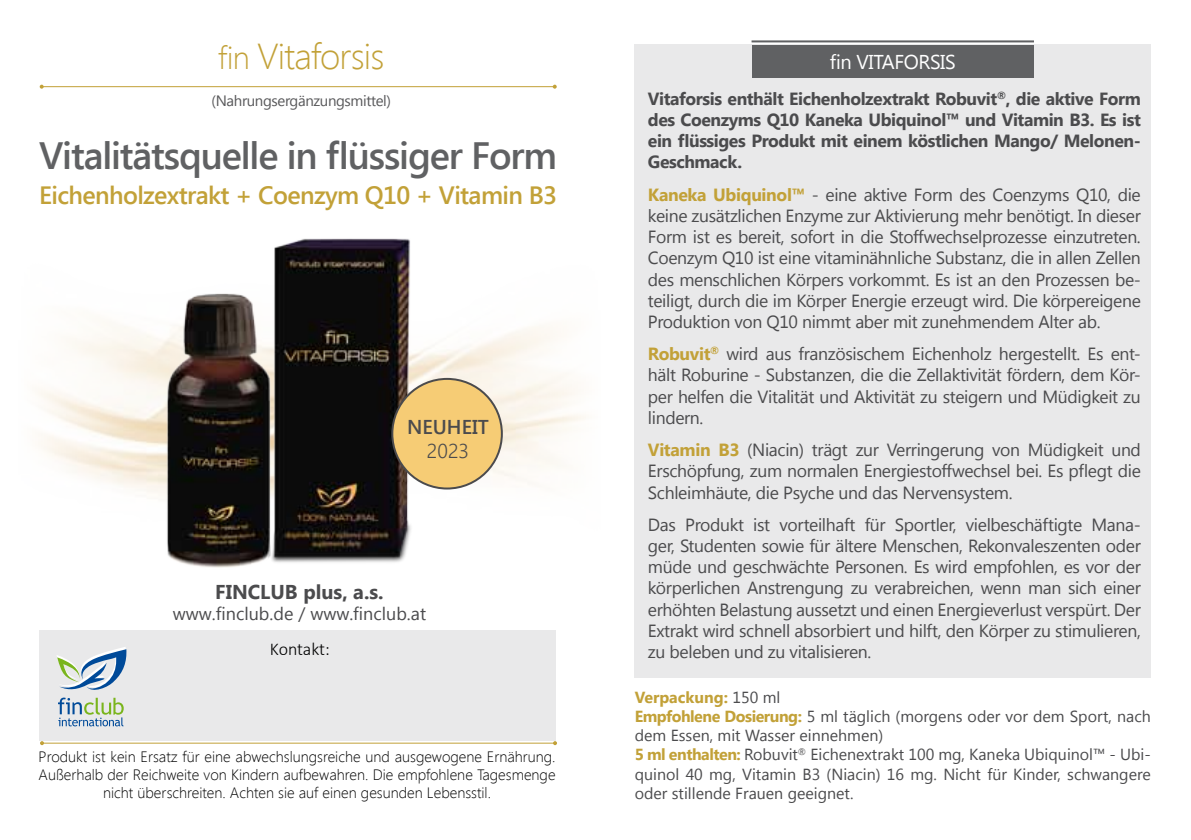
<style>
.page{position:relative;width:1191px;height:840px;background:#fff}
.page>*{position:absolute;margin:0;border:0;box-sizing:border-box;transform-origin:0 0}
.t1{font:600 38px "Segoe UI";letter-spacing:-.03em;color:#606163}
.t2{font:300 36px "Segoe UI";letter-spacing:-.025em;color:#c2a138}
.t3{font:600 25px "Segoe UI";letter-spacing:-.025em;color:#c2a138}
.t4{font:700 20px "Segoe UI";color:#4b4b4d}
.t5{font:20px "Segoe UI";letter-spacing:-.02em;color:#fff}
.t6{font:600 20px "Segoe UI";color:#4b4b4d}
.t7{font:300 20px "Segoe UI";color:#4b4b4d}
.t8{font:18px "Segoe UI";color:#4b4b4d}
.t9{font:300 18px "Calibri";letter-spacing:-.01em;color:#000}
.t10{font:17.6px/21.2px "Segoe UI";letter-spacing:-.02em;color:#4b4b4d;text-align:justify}
.t11{font:700 17.6px/21.2px "Segoe UI";letter-spacing:-.025em;color:#4b4b4d;text-align:justify}
.t12{font:16px/19.2px "Segoe UI";color:#4b4b4d}
.t13{font:300 15px/18px "Segoe UI";color:#000;text-align:center}
.t14{font:15px "Segoe UI";letter-spacing:-.025em;color:#58585a}
.s1{font-size:32px}
.s2{font-weight:700;color:#c2a138}
</style>
<div class="page">
<img style="left:37px;top:325px;width:549px;height:158px">
<img style="left:79px;top:238px;width:398px;height:330px">
<div style="left:634px;top:44px;width:516px;height:633px;background:#e9e9ea"></div>
<div style="left:752px;top:45px;width:281px;height:33px;background:#606163"></div>
<hr style="left:751px;top:40px;width:283px;height:2px;background:#606163">
<hr style="left:42px;top:86px;width:513px;height:1px;background:#c2a138">
<svg style="left:40px;top:85px;width:4px;height:4px"></svg>
<svg style="left:553px;top:85px;width:4px;height:4px"></svg>
<div style="left:39px;top:630px;width:516px;height:110px;background:#e9e9ea"></div>
<hr style="left:42px;top:742px;width:513px;height:1px;background:#c2a138">
<svg style="left:40px;top:740px;width:4px;height:4px"></svg>
<svg style="left:553px;top:740px;width:4px;height:4px"></svg>
<svg style="left:57px;top:647px;width:70px;height:79px"></svg>
<div style="left:392px;top:378px;width:110px;height:110px;background:#f6cc75;border-radius:50%"></div>
<div style="left:391px;top:377px;width:112px;height:112px;border:2px solid #4b4b4d;border-radius:50%"></div>
<h2 class="t2" style="left:218px;top:32px;width:168px"><span class="s1">fin</span> Vitaforsis</h2>
<p class="t14" style="left:212px;top:90px;width:181px">(Nahrungsergänzungsmittel)</p>
<h1 class="t1" style="left:39px;top:129px;width:519px">Vitalitätsquelle in flüssiger Form</h1>
<h3 class="t3" style="left:39px;top:178px;width:519px">Eichenholzextrakt + Coenzym Q10 + Vitamin B3</h3>
<p class="t6" style="left:407px;top:412px;width:83px">NEUHEIT</p>
<p class="t7" style="left:427px;top:435px;width:44px">2023</p>
<p class="t4" style="left:215px;top:577px;width:170px">FINCLUB plus, a.s.</p>
<p class="t8" style="left:173px;top:601px;width:255px">www.finclub.de / www.finclub.at</p>
<p class="t9" style="left:270px;top:637px;width:61px">Kontakt:</p>
<p class="t13" style="left:39px;top:746px;width:518px">Produkt ist kein Ersatz für eine abwechslungsreiche und ausgewogene Ernährung.<br>Außerhalb der Reichweite von Kindern aufbewahren. Die empfohlene Tagesmenge nicht überschreiten. Achten sie auf einen gesunden Lebensstil.</p>
<p class="t5" style="left:829px;top:48px;width:128px">fin VITAFORSIS</p>
<p class="t11" style="left:648px;top:87px;width:494px">Vitaforsis enthält Eichenholzextrakt Robuvit<sup>®</sup>, die aktive Form des Coenzyms Q10 Kaneka Ubiquinol™ und Vitamin B3. Es ist ein flüssiges Produkt mit einem köstlichen Mango/ Melonen-Geschmack.</p>
<p class="t10" style="left:648px;top:183px;width:494px"><span class="s2">Kaneka Ubiquinol™</span> - eine aktive Form des Coenzyms Q10, die keine zusätzlichen Enzyme zur Aktivierung mehr benötigt. In dieser Form ist es bereit, sofort in die Stoffwechselprozesse einzutreten.<br>Coenzym Q10 ist eine vitaminähnliche Substanz, die in allen Zellen des menschlichen Körpers vorkommt. Es ist an den Prozessen be&shy;teiligt, durch die im Körper Energie erzeugt wird. Die körpereigene Produktion von Q10 nimmt aber mit zunehmendem Alter ab.</p>
<p class="t10" style="left:648px;top:342px;width:494px"><span class="s2">Robuvit</span><sup>®</sup> wird aus französischem Eichenholz hergestellt. Es ent&shy;hält Roburine - Substanzen, die die Zellaktivität fördern, dem Kör&shy;per helfen die Vitalität und Aktivität zu steigern und Müdigkeit zu lindern.</p>
<p class="t10" style="left:648px;top:438px;width:494px"><span class="s2">Vitamin B3</span> (Niacin) trägt zur Verringerung von Müdigkeit und Erschöpfung, zum normalen Energiestoffwechsel bei. Es pflegt die Schleimhäute, die Psyche und das Nervensystem.</p>
<p class="t10" style="left:648px;top:513px;width:494px">Das Produkt ist vorteilhaft für Sportler, vielbeschäftigte Mana&shy;ger, Studenten sowie für ältere Menschen, Rekonvaleszenten oder müde und geschwächte Personen. Es wird empfohlen, es vor der körperlichen Anstrengung zu verabreichen, wenn man sich einer erhöhten Belastung aussetzt und einen Energieverlust verspürt. Der Extrakt wird schnell absorbiert und hilft, den Körper zu stimulieren, zu beleben und zu vitalisieren.</p>
<p class="t12" style="left:634px;top:686px;width:517px"><span class="s2">Verpackung:</span> 150 ml<br><span class="s2">Empfohlene Dosierung:</span> 5 ml täglich (morgens oder vor dem Sport, nach dem Essen, mit Wasser einnehmen)<br><span class="s2">5 ml enthalten:</span> Robuvit<sup>®</sup> Eichenextrakt 100 mg, Kaneka Ubiquinol™ - Ubi&shy;quinol 40 mg, Vitamin B3 (Niacin) 16 mg. Nicht für Kinder, schwangere oder stillende Frauen geeignet.</p>
</div>
